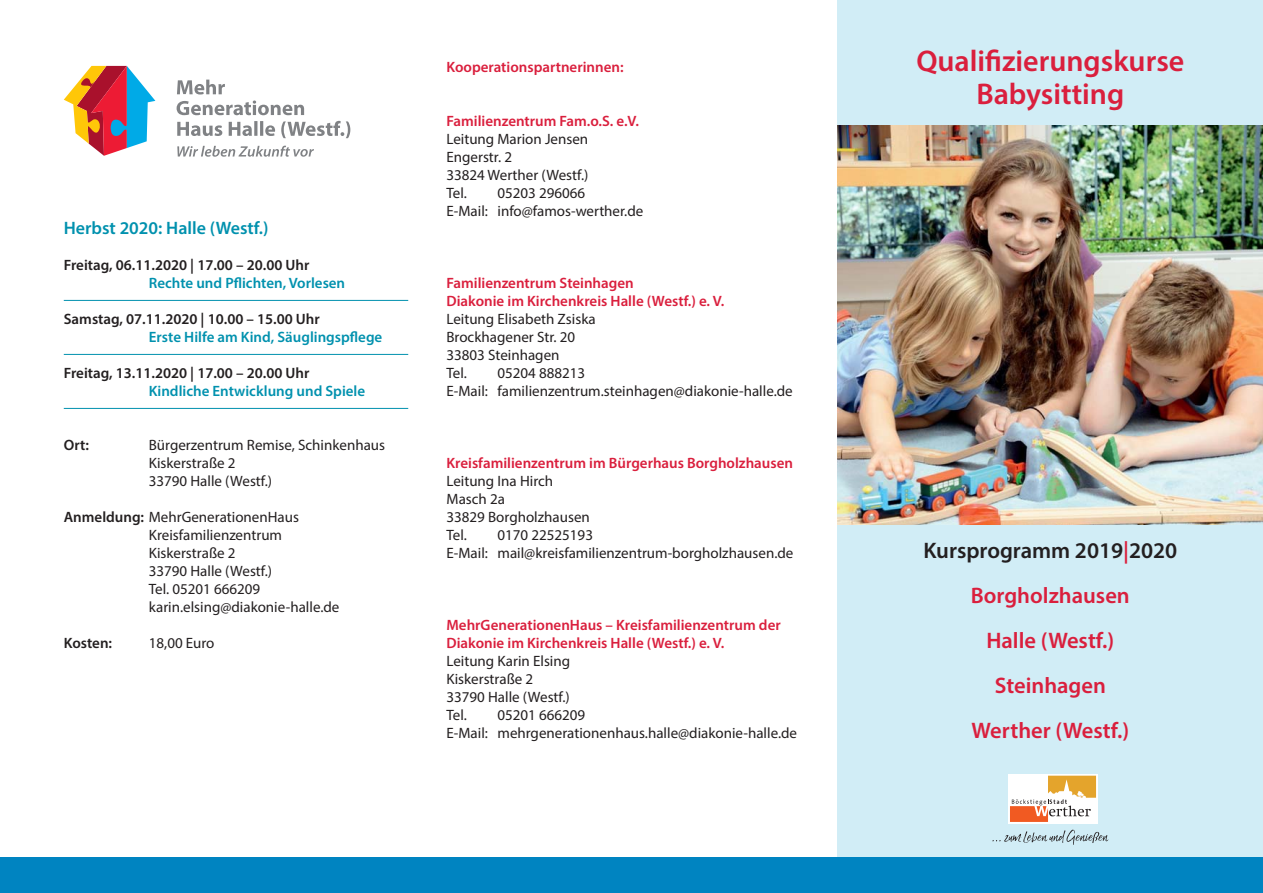
<style>
.page{position:relative;width:1263px;height:893px;background:#fff}
.page>*{position:absolute;margin:0;border:0;box-sizing:border-box;transform-origin:0 0}
.t1{font:600 30px/33px "Myriad Pro";color:#da1f3d;text-align:center}
.t2{font:600 22.5px/45px "Myriad Pro";color:#da1f3d;text-align:center}
.t3{font:600 18px "Myriad Pro";color:#0091ae}
.t4{font:15px/18px "Myriad Pro";color:#231f20}
.t5{font:600 15px/18px "Myriad Pro";color:#da1f3d}
.t6{font:600 15px "Myriad Pro";color:#231f20}
.t7{font:600 15px "Myriad Pro";color:#0091ae}
.s1{font-weight:600}
.s2{color:#231f20}
</style>
<div class="page">
<div style="left:838px;top:0;width:425px;height:861px;background:#d1edf6"></div>
<hr style="left:64px;top:300px;width:344px;height:1px;background:#0091ae">
<hr style="left:64px;top:354px;width:344px;height:1px;background:#0091ae">
<hr style="left:64px;top:408px;width:344px;height:1px;background:#0091ae">
<svg style="left:177px;top:146px;width:137px;height:11px"></svg>
<svg style="left:177px;top:121px;width:173px;height:17px"></svg>
<svg style="left:177px;top:80px;width:127px;height:35px"></svg>
<svg style="left:64px;top:66px;width:91px;height:90px"></svg>
<div style="left:0;top:858px;width:1263px;height:35px;background:#0084c1"></div>
<img style="left:838px;top:125px;width:425px;height:400px">
<div style="left:1008px;top:774px;width:90px;height:50px;background:linear-gradient(to right,#fff,#fffffe)"></div>
<svg style="left:992px;top:830px;width:116px;height:15px"></svg>
<svg style="left:1010px;top:776px;width:86px;height:46px;background:#eccaaa"></svg>
<p class="t3" style="left:64px;top:221px;width:206px">Herbst 2020: Halle (Westf.)</p>
<p class="t6" style="left:64px;top:259px;width:247px">Freitag, 06.11.2020 | 17.00 – 20.00 Uhr</p>
<p class="t7" style="left:149px;top:277px;width:198px">Rechte und Pflichten, Vorlesen</p>
<p class="t6" style="left:64px;top:313px;width:258px">Samstag, 07.11.2020 | 10.00 – 15.00 Uhr</p>
<p class="t7" style="left:149px;top:331px;width:235px">Erste Hilfe am Kind, Säuglingspflege</p>
<p class="t6" style="left:64px;top:367px;width:247px">Freitag, 13.11.2020 | 17.00 – 20.00 Uhr</p>
<p class="t7" style="left:149px;top:385px;width:218px">Kindliche Entwicklung und Spiele</p>
<p class="t6" style="left:64px;top:439px;width:27px">Ort:</p>
<p class="t4" style="left:149px;top:438px;width:238px">Bürgerzentrum Remise, Schinkenhaus<br>Kiskerstraße 2<br>33790 Halle (Westf.)</p>
<p class="t4" style="left:149px;top:510px;width:192px;text-indent:-85px"><span class="s1">Anmeldung:</span> MehrGenerationenHaus<br>Kreisfamilienzentrum<br>Kiskerstraße 2<br>33790 Halle (Westf.)<br>Tel. 05201 666209 karin.elsing@diakonie-halle.de</p>
<p class="t6" style="left:64px;top:637px;width:50px">Kosten:</p>
<p class="t4" style="left:149px;top:636px;width:67px">18,00 Euro</p>
<p class="t5" style="left:446px;top:60px;width:179px">Kooperationspartnerinnen:</p>
<p class="t5" style="left:446px;top:114px;width:194px">Familienzentrum Fam.o.S. e.V.</p>
<p class="t4" style="left:446px;top:132px;width:143px">Leitung Marion Jensen<br>Engerstr. 2<br>33824 Werther (Westf.)<br>Tel.</p>
<p class="t4" style="left:446px;top:186px;width:198px;text-align:center">05203 296066<br>E-Mail: info@famos-werther.de</p>
<p class="t5" style="left:446px;top:276px;width:279px">Familienzentrum Steinhagen<br>Diakonie im Kirchenkreis Halle (Westf.) e. V.</p>
<p class="t4" style="left:446px;top:312px;width:151px">Leitung Elisabeth Zsiska<br>Brockhagener Str. 20<br>33803 Steinhagen<br>Tel.</p>
<p class="t4" style="left:446px;top:366px;width:348px;text-indent:51px">05204 888213<br>E-Mail: familienzentrum.steinhagen@diakonie-halle.de</p>
<p class="t5" style="left:446px;top:456px;width:348px">Kreisfamilienzentrum im Bürgerhaus Borgholzhausen</p>
<p class="t4" style="left:446px;top:474px;width:145px">Leitung Ina Hirch<br>Masch 2a<br>33829 Borgholzhausen<br>Tel.</p>
<p class="t4" style="left:446px;top:528px;width:348px;text-indent:51px">0170 22525193<br>E-Mail: mail@kreisfamilienzentrum-borgholzhausen.de</p>
<p class="t5" style="left:446px;top:618px;width:336px">MehrGenerationenHaus – Kreisfamilienzentrum der<br>Diakonie im Kirchenkreis Halle (Westf.) e. V.</p>
<p class="t4" style="left:446px;top:654px;width:125px">Leitung Karin Elsing<br>Kiskerstraße 2<br>33790 Halle (Westf.)<br>Tel.</p>
<p class="t4" style="left:446px;top:708px;width:352px;text-indent:51px">05201 666209<br>E-Mail: mehrgenerationenhaus.halle@diakonie-halle.de</p>
<h1 class="t1" style="left:916px;top:48px;width:269px">Qualifizierungskurse<br>Babysitting</h1>
<h2 class="t2" style="left:923px;top:530px;width:255px"><span class="s2">Kursprogramm 2019</span>|<span class="s2">2020<br></span>Borgholzhausen<br>Halle (Westf.)<br>Steinhagen<br>Werther (Westf.)</h2>
</div>
